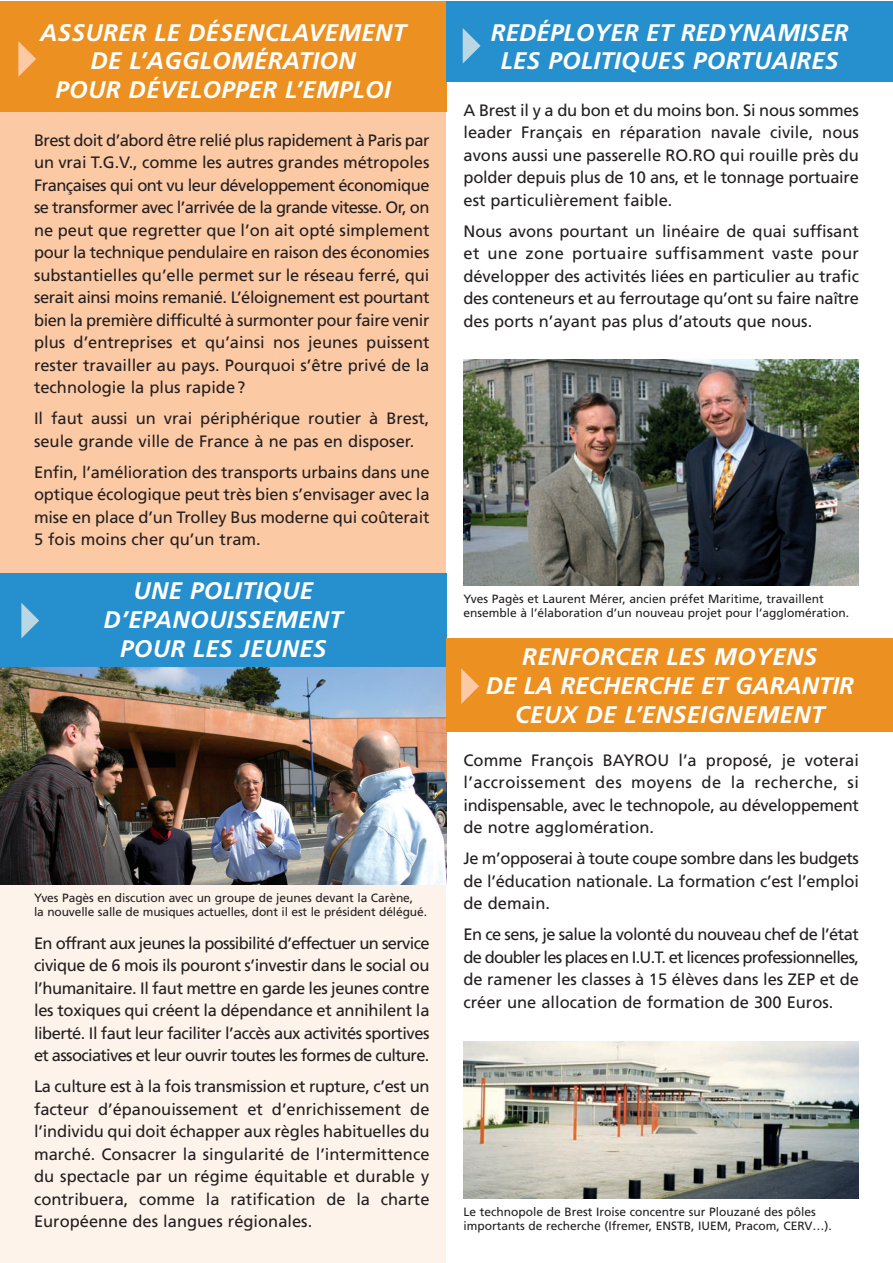
<style>
.page{position:relative;width:893px;height:1263px;background:#fff}
.page>*{position:absolute;margin:0;border:0;box-sizing:border-box;transform-origin:0 0}
.t1{font:italic 700 24px/28.8px "Frutiger";letter-spacing:.015em;color:#fff;text-align:center}
.t2{font:16.5px/22.5px "Frutiger";color:#231f20;text-align:justify}
.t3{font:12px/14.4px "Frutiger";color:#231f20}
</style>
<div class="page">
<div style="left:0;top:1px;width:446px;height:657px;background:#fcc9a5"></div>
<div style="left:0;top:805px;width:446px;height:458px;background:#fef3eb"></div>
<img style="left:0;top:666px;width:446px;height:218px">
<div style="left:0;top:1px;width:446px;height:111px;background:#ec9121"></div>
<div style="left:446px;top:1px;width:446px;height:81px;background:#2690cf"></div>
<div style="left:0;top:573px;width:446px;height:93px;background:#2690cf"></div>
<div style="left:446px;top:639px;width:446px;height:93px;background:#ec9121"></div>
<img style="left:463px;top:360px;width:396px;height:225px">
<img style="left:463px;top:1041px;width:396px;height:157px">
<svg style="left:18px;top:41px;width:18px;height:36px"></svg>
<h1 class="t1" style="left:40px;top:20px;width:367px">ASSURER LE DÉSENCLAVEMENT<br>DE L’AGGLOMÉRATION<br>POUR DÉVELOPPER L’EMPLOI</h1>
<p class="t2" style="left:34px;top:130px;width:397px">Brest doit d’abord être relié plus rapidement à Paris par un vrai T.G.V., comme les autres grandes métropoles Françaises qui ont vu leur développement économique se transformer avec l’arrivée de la grande vitesse. Or, on ne peut que regretter que l’on ait opté simplement pour la technique pendulaire en raison des économies substantielles qu’elle permet sur le réseau ferré, qui serait ainsi moins remanié. L’éloignement est pourtant bien la première difficulté à surmonter pour faire venir plus d’entreprises et qu’ainsi nos jeunes puissent rester travailler au pays. Pourquoi s’être privé de la technologie la plus rapide?</p>
<p class="t2" style="left:34px;top:408px;width:397px">Il faut aussi un vrai périphérique routier à Brest, seule grande ville de France à ne pas en disposer.</p>
<p class="t2" style="left:34px;top:462px;width:397px">Enfin, l’amélioration des transports urbains dans une optique écologique peut très bien s’envisager avec la mise en place d’un Trolley Bus moderne qui coûterait 5 fois moins cher qu’un tram.</p>
<h1 class="t1" style="left:104px;top:578px;width:241px">UNE POLITIQUE<br>D’EPANOUISSEMENT<br>POUR LES JEUNES</h1>
<p class="t3" style="left:34px;top:891px;width:394px">Yves Pagès en discution avec un groupe de jeunes devant la Carène,<br>la nouvelle salle de musiques actuelles, dont il est le président délégué.</p>
<p class="t2" style="left:34px;top:933px;width:397px">En offrant aux jeunes la possibilité d’effectuer un service civique de 6 mois ils pouront s’investir dans le social ou l’humanitaire. Il faut mettre en garde les jeunes contre les toxiques qui créent la dépendance et annihilent la liberté. Il faut leur faciliter l’accès aux activités sportives et associatives et leur ouvrir toutes les formes de culture.</p>
<p class="t2" style="left:34px;top:1076px;width:397px">La culture est à la fois transmission et rupture, c’est un facteur d’épanouissement et d’enrichissement de l’individu qui doit échapper aux règles habituelles du marché. Consacrer la singularité de l’intermittence du spectacle par un régime équitable et durable y contribuera, comme la ratification de la charte Européenne des langues régionales.</p>
<h1 class="t1" style="left:491px;top:20px;width:359px">REDÉPLOYER ET REDYNAMISER<br>LES POLITIQUES PORTUAIRES</h1>
<p class="t2" style="left:463px;top:100px;width:397px">A Brest il y a du bon et du moins bon. Si nous sommes leader Français en réparation navale civile, nous avons aussi une passerelle RO.RO qui rouille près du polder depuis plus de 10 ans, et le tonnage portuaire est particulièrement faible.</p>
<p class="t2" style="left:463px;top:221px;width:397px">Nous avons pourtant un linéaire de quai suffisant et une zone portuaire suffisamment vaste pour développer des activités liées en particulier au trafic des conteneurs et au ferroutage qu’ont su faire naître des ports n’ayant pas plus d’atouts que nous.</p>
<p class="t3" style="left:463px;top:592px;width:387px">Yves Pagès et Laurent Mérer, ancien préfet Maritime, travaillent ensemble à l’élaboration d’un nouveau projet pour l’agglomération.</p>
<h1 class="t1" style="left:486px;top:644px;width:369px">RENFORCER LES MOYENS<br>DE LA RECHERCHE ET GARANTIR<br>CEUX DE L’ENSEIGNEMENT</h1>
<p class="t2" style="left:463px;top:750px;width:397px">Comme François BAYROU l’a proposé, je voterai l’accroissement des moyens de la recherche, si indispensable, avec le technopole, au développement de notre agglomération.</p>
<p class="t2" style="left:463px;top:849px;width:397px">Je m’opposerai à toute coupe sombre dans les budgets de l’éducation nationale. La formation c’est l’emploi de demain.</p>
<p class="t2" style="left:463px;top:925px;width:397px">En ce sens, je salue la volonté du nouveau chef de l’état de doubler les places en I.U.T. et licences professionnelles, de ramener les classes à 15 élèves dans les ZEP et de créer une allocation de formation de 300 Euros.</p>
<p class="t3" style="left:463px;top:1205px;width:370px">Le technopole de Brest Iroise concentre sur Plouzané des pôles importants de recherche (Ifremer, ENSTB, IUEM, Pracom, CERV…).</p>
</div>
